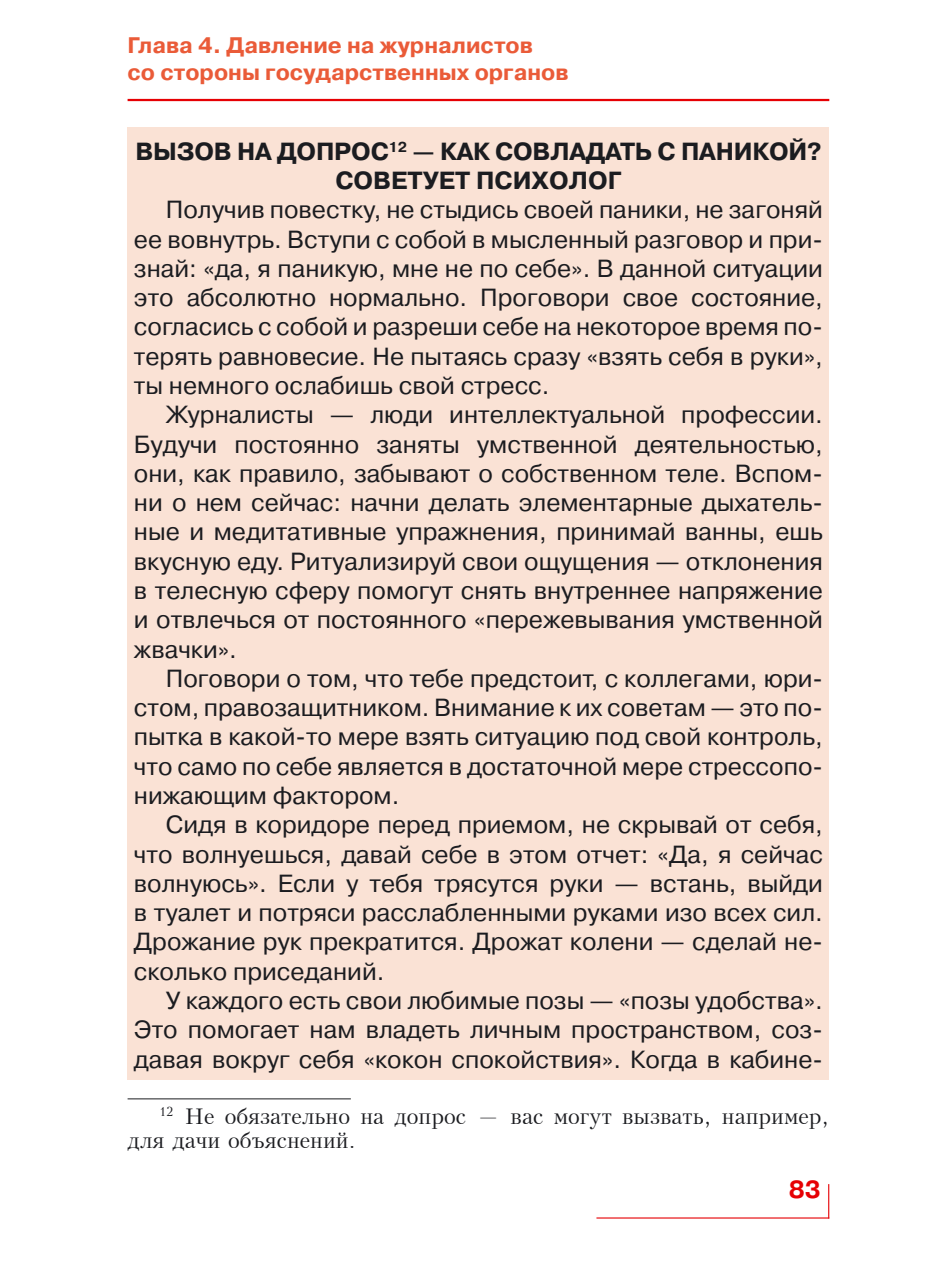
<style>
.page{position:relative;width:925px;height:1276px;background:#fff}
.page>*{position:absolute;margin:0;border:0;box-sizing:border-box;transform-origin:0 0}
.t1{font:24.75px/29.2px "Pragmatica C";color:#1b1c20;text-align:justify}
.t2{font:700 24.75px "Pragmatica C";letter-spacing:.085em;color:#1b1c20}
.t3{font:700 24.75px "Pragmatica C";color:#e60004}
.t4{font:22.5px/24.8px "Peterburg";color:#1b1c20}
.t5{font:700 22.5px/27px "Pragmatica C";color:#ea5b38}
</style>
<div class="page">
<hr style="left:128px;top:99px;width:701px;height:2px;background:#e60004">
<hr style="left:596px;top:1217px;width:233px;height:1px;background:#e60004">
<hr style="left:828px;top:1184px;width:1px;height:34px;background:#e60004">
<hr style="left:128px;top:1098px;width:223px;height:1px;background:#1b1c20">
<div style="left:128px;top:128px;width:701px;height:952px;background:#fae2d5"></div>
<p class="t5" style="left:128px;top:32px;width:442px">Глава 4. Давление на журналистов<br>со стороны государственных органов</p>
<p class="t2" style="left:341px;top:124px;width:34px">Вызовна</p>
<p class="t2" style="left:485px;top:124px;width:39px">допрос</p>
<p class="t2" style="left:135px;top:137px;width:34px">Вызовна</p>
<p class="t2" style="left:277px;top:137px;width:39px">допрос</p>
<p class="t2" style="left:388px;top:137px;width:63px"><sup>12</sup> — каксовла</p>
<p class="t2" style="left:586px;top:137px;width:83px">дать спанико</p>
<p class="t2" style="left:788px;top:137px;width:35px">й?</p>
<p class="t2" style="left:335px;top:167px;width:37px">Сове</p>
<p class="t2" style="left:407px;top:167px;width:79px">тует пси</p>
<p class="t2" style="left:532px;top:167px;width:37px">холог</p>
<p class="t1" style="left:134px;top:195px;width:690px;text-indent:32px">Получив повестку, не стыдись своей паники, не загоняй ее вовнутрь. Вступи с собой в мысленный разговор и при&shy;знай: «да, я паникую, мне не по себе». В данной ситуации это абсолютно нормально. Проговори свое состояние, согласись с собой и разреши себе на некоторое время по&shy;терять равновесие. Не пытаясь сразу «взять себя в руки», ты немного ослабишь свой стресс.</p>
<p class="t1" style="left:134px;top:400px;width:690px;text-indent:32px">Журналисты — люди интеллектуальной профессии.<br>Будучи постоянно заняты умственной деятельностью, они, как правило, забывают о собственном теле. Вспом&shy;ни о нем сейчас: начни делать элементарные дыхатель&shy;ные и медитативные упражнения, принимай ванны, ешь вкусную еду. Ритуализируй свои ощущения — отклонения в телесную сферу помогут снять внутреннее напряжение и отвлечься от постоянного «пережевывания умственной жвачки».</p>
<p class="t1" style="left:134px;top:664px;width:690px;text-indent:32px">Поговори о том, что тебе предстоит, с коллегами, юри&shy;стом, правозащитником. Внимание к их советам — это по&shy;пытка в какой-то мере взять ситуацию под свой контроль, что само по себе является в достаточной мере стрессопо&shy;нижающим фактором.</p>
<p class="t1" style="left:134px;top:810px;width:690px;text-indent:32px">Сидя в коридоре перед приемом, не скрывай от себя, что волнуешься, давай себе в этом отчет: «Да, я сейчас волнуюсь». Если у тебя трясутся руки — встань, выйди в туалет и потряси расслабленными руками изо всех сил.<br>Дрожание рук прекратится. Дрожат колени — сделай не&shy;сколько приседаний.</p>
<p class="t1" style="left:134px;top:986px;width:690px;text-indent:32px">У каждого есть свои любимые позы — «позы удобства».<br>Это помогает нам владеть личным пространством, соз&shy;давая вокруг себя «кокон спокойствия». Когда в кабине-</p>
<p class="t4" style="left:128px;top:1103px;width:703px;text-indent:32px"><sup>12</sup> Не обязательно на допрос — вас могут вызвать, например, для дачи объяснений.</p>
<p class="t3" style="left:789px;top:1176px;width:34px">83</p>
</div>
